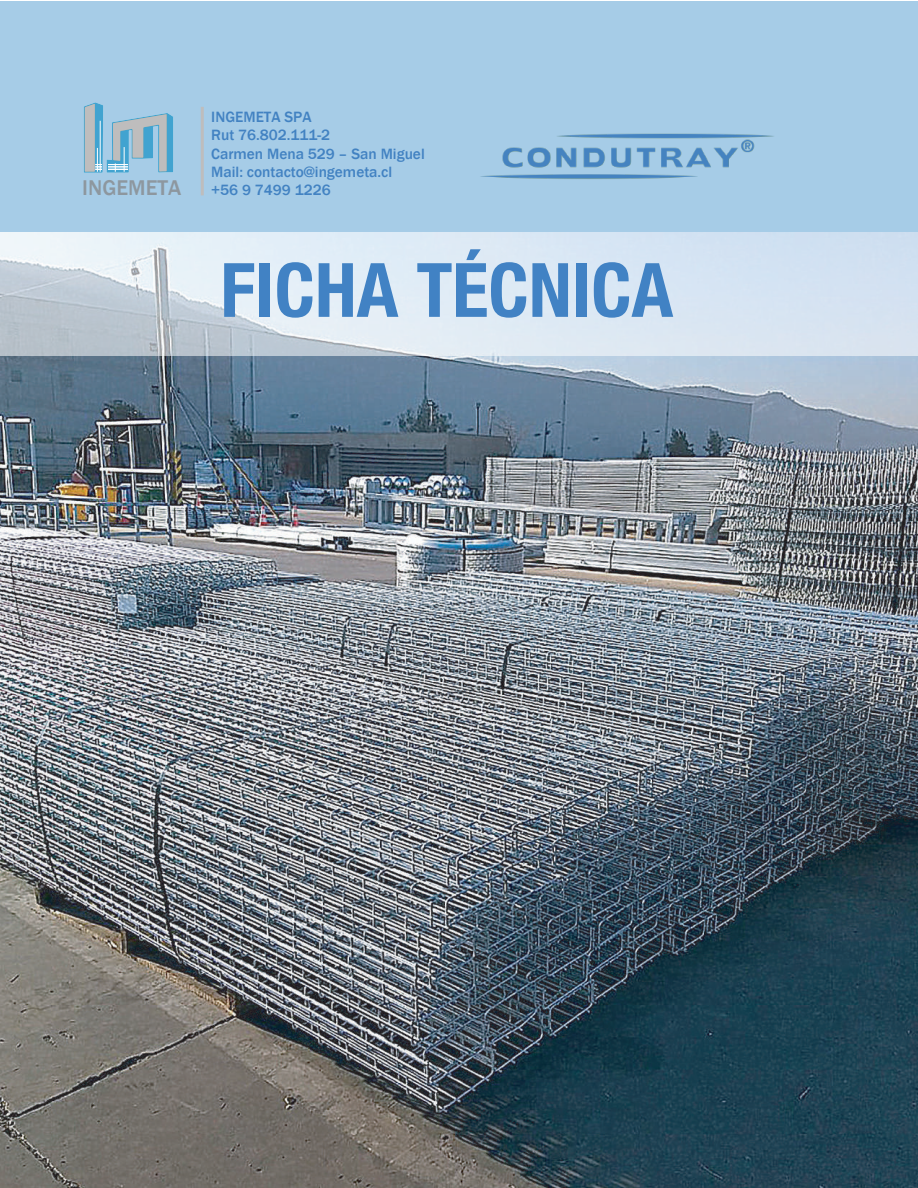
<style>
.page{position:relative;width:918px;height:1188px;background:#fff}
.page>*{position:absolute;margin:0;border:0;box-sizing:border-box;transform-origin:0 0}
.t1{font:700 condensed 75.15px "Helvetica Neue";color:#4182c4}
.t2{font:500 21.9px "Franklin Gothic";color:#8d979f}
.t3{font:500 15.3px/18.5px "Franklin Gothic";color:#4282c2}
</style>
<div class="page">
<div style="left:0;top:1px;width:918px;height:231px;background:#a6cce7"></div>
<img style="left:0;top:356px;width:918px;height:832px">
<svg style="left:0;top:232px;width:918px;height:124px;background:#d6e2ed"></svg>
<svg style="left:84px;top:102px;width:89px;height:71px"></svg>
<hr style="left:201px;top:107px;width:3px;height:88px;background:#bebdbd">
<img style="left:481px;top:133px;width:293px;height:46px">
<p class="t3" style="left:211px;top:108px;width:215px">INGEMETA SPA<br>Rut 76.802.111-2<br>Carmen Mena 529 – San Miguel<br>Mail: contacto@ingemeta.cl</p>
<h2 class="t2" style="left:82px;top:175px;width:101px">INGEMETA</h2>
<p class="t3" style="left:211px;top:181px;width:121px">+56 9 7499 1226</p>
<h1 class="t1" style="left:220px;top:245px;width:454px">FICHA TÉCNICA</h1>
</div>
